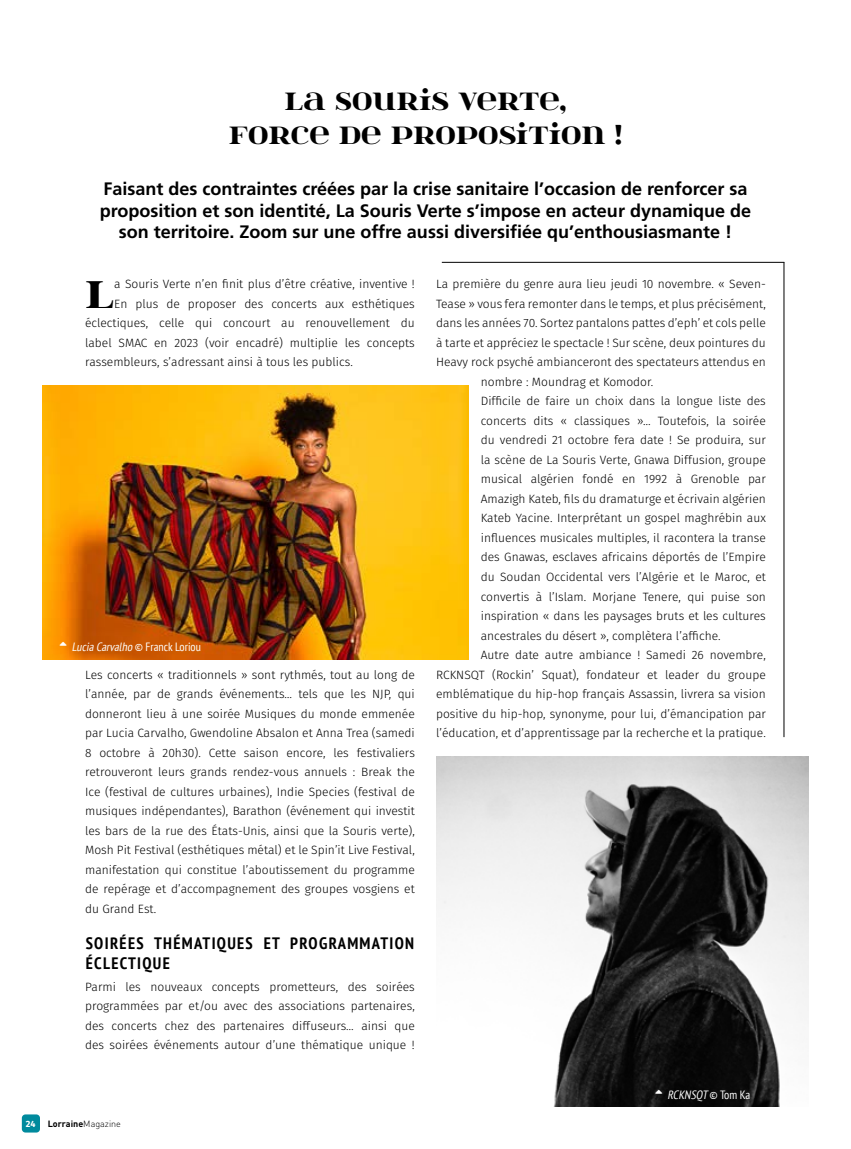
<style>
.page{position:relative;width:851px;height:1149px;background:#fff}
.page>*{position:absolute;margin:0;border:0;box-sizing:border-box;transform-origin:0 0}
.t1{font:43.95px "itsadzoke";color:#000}
.t2{font:28.5px/34.2px "itsadzoke";color:#000;text-align:center}
.t3{font:700 18px/21.6px "Frutiger LT Std";color:#000;text-align:center}
.t4{font:700 condensed 16.5px/19.5px "PT Sans";letter-spacing:.08em;color:#000}
.t5{font:300 12px/19.5px "Fira Sans";color:#000;text-align:justify}
.t6{font:italic condensed 12px "PT Sans";color:#fff}
.t7{font:700 9px "DIN Pro";color:#000}
.t8{font:700 9px "Fira Sans";color:#fff}
.s1{font-style:normal}
.s2{font-weight:300}
</style>
<div class="page">
<div style="left:22px;top:1114px;width:18px;height:18px;background:#008a9d;border-radius:4px"></div>
<img style="left:43px;top:386px;width:425px;height:272px">
<img style="left:436px;top:756px;width:372px;height:350px">
<hr style="left:783px;top:262px;width:1px;height:474px;background:#000">
<hr style="left:442px;top:262px;width:342px;height:1px;background:#000">
<svg style="left:60px;top:641px;width:7px;height:4px"></svg>
<svg style="left:655px;top:1089px;width:7px;height:4px"></svg>
<h2 class="t2" style="left:229px;top:82px;width:395px">LA SOURIS VERTE,<br>FORCE DE PROPOSITION !</h2>
<h3 class="t3" style="left:100px;top:178px;width:652px">Faisant des contraintes créées par la crise sanitaire l’occasion de renforcer sa proposition et son identité, La Souris Verte s’impose en acteur dynamique de son territoire. Zoom sur une offre aussi diversifiée qu’enthousiasmante !</h3>
<h1 class="t1" style="left:85px;top:264px;width:31px">L</h1>
<p class="t5" style="left:114px;top:275px;width:302px">a Souris Verte n’en finit plus d’être créative, inventive !</p>
<p class="t5" style="left:436px;top:275px;width:331px">La première du genre aura lieu jeudi 10 novembre. « Seven-</p>
<p class="t5" style="left:436px;top:294px;width:331px">Tease » vous fera remonter dans le temps, et plus précisément,</p>
<p class="t5" style="left:436px;top:314px;width:331px">dans les années 70. Sortez pantalons pattes d’eph’ et cols pelle</p>
<p class="t5" style="left:436px;top:333px;width:331px">à tarte et appréciez le spectacle ! Sur scène, deux pointures du</p>
<p class="t5" style="left:436px;top:353px;width:331px">Heavy rock psyché ambianceront des spectateurs attendus en</p>
<p class="t5" style="left:480px;top:372px;width:174px">nombre : Moundrag et Komodor.</p>
<p class="t5" style="left:480px;top:392px;width:286px">Difficile de faire un choix dans la longue liste des</p>
<p class="t5" style="left:480px;top:411px;width:286px">concerts dits « classiques »… Toutefois, la soirée</p>
<p class="t5" style="left:480px;top:431px;width:286px">du vendredi 21 octobre fera date ! Se produira, sur</p>
<p class="t5" style="left:480px;top:450px;width:286px">la scène de La Souris Verte, Gnawa Diffusion, groupe</p>
<p class="t5" style="left:480px;top:470px;width:286px">musical algérien fondé en 1992 à Grenoble par</p>
<p class="t5" style="left:480px;top:489px;width:286px">Amazigh Kateb, fils du dramaturge et écrivain algérien</p>
<p class="t5" style="left:480px;top:509px;width:286px">Kateb Yacine. Interprétant un gospel maghrébin aux</p>
<p class="t5" style="left:480px;top:528px;width:286px">influences musicales multiples, il racontera la transe</p>
<p class="t5" style="left:480px;top:548px;width:286px">des Gnawas, esclaves africains déportés de l’Empire</p>
<p class="t5" style="left:480px;top:567px;width:286px">du Soudan Occidental vers l’Algérie et le Maroc, et</p>
<p class="t5" style="left:480px;top:587px;width:286px">convertis à l’Islam. Morjane Tenere, qui puise son</p>
<p class="t5" style="left:480px;top:606px;width:286px">inspiration « dans les paysages bruts et les cultures</p>
<p class="t5" style="left:480px;top:626px;width:241px">ancestrales du désert », complètera l’affiche.</p>
<p class="t5" style="left:480px;top:645px;width:286px">Autre date autre ambiance ! Samedi 26 novembre,</p>
<p class="t5" style="left:436px;top:665px;width:331px">RCKNSQT (Rockin’ Squat), fondateur et leader du groupe</p>
<p class="t5" style="left:436px;top:684px;width:331px">emblématique du hip-hop français Assassin, livrera sa vision</p>
<p class="t5" style="left:436px;top:704px;width:331px">positive du hip-hop, synonyme, pour lui, d’émancipation par</p>
<p class="t5" style="left:436px;top:723px;width:331px">l’éducation, et d’apprentissage par la recherche et la pratique.</p>
<p class="t5" style="left:114px;top:294px;width:302px">En plus de proposer des concerts aux esthétiques</p>
<p class="t5" style="left:85px;top:314px;width:331px">éclectiques, celle qui concourt au renouvellement du</p>
<p class="t5" style="left:85px;top:333px;width:331px">label SMAC en 2023 (voir encadré) multiplie les concepts</p>
<p class="t5" style="left:85px;top:353px;width:269px">rassembleurs, s’adressant ainsi à tous les publics.</p>
<p class="t6" style="left:72px;top:638px;width:131px">LuciaCarvalho <span class="s1">© F ra n c k Lo r i o u</span></p>
<p class="t5" style="left:85px;top:665px;width:331px">Les concerts « traditionnels » sont rythmés, tout au long de l’année, par de grands événements… tels que les NJP, qui donneront lieu à une soirée Musiques du monde emmenée par Lucia Carvalho, Gwendoline Absalon et Anna Trea (samedi 8 octobre à 20h30). Cette saison encore, les festivaliers retrouveront leurs grands rendez-vous annuels : Break the Ice (festival de cultures urbaines), Indie Species (festival de musiques indépendantes), Barathon (événement qui investit les bars de la rue des États-Unis, ainsi que la Souris verte), Mosh Pit Festival (esthétiques métal) et le Spin’it Live Festival, manifestation qui constitue l’aboutissement du programme de repérage et d’accompagnement des groupes vosgiens et du Grand Est.</p>
<h3 class="t4" style="left:86px;top:933px;width:330px">SOIRÉES THÉMATIQUES ET PROGRAMMATION<br>ÉCLECTIQUE</h3>
<p class="t5" style="left:85px;top:977px;width:331px">Parmi les nouveaux concepts prometteurs, des soirées programmées par et/ou avec des associations partenaires, des concerts chez des partenaires diffuseurs… ainsi que des soirées événements autour d’une thématique unique !</p>
<p class="t8" style="left:26px;top:1117px;width:11px">24</p>
<p class="t7" style="left:48px;top:1115px;width:75px">Lorraine<span class="s2">Magazine</span></p>
<p class="t6" style="left:667px;top:1087px;width:84px">RCKNSQT<span class="s1">© To m K a</span></p>
</div>
